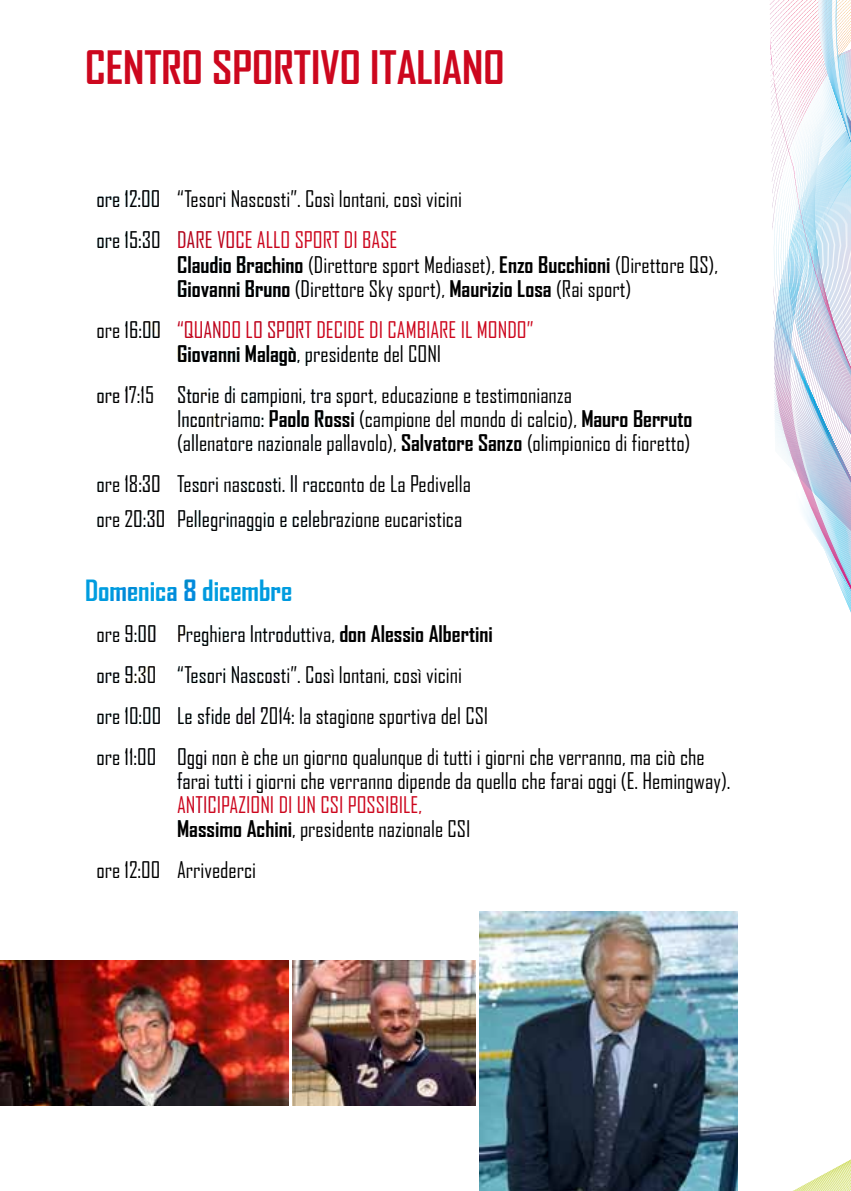
<style>
.page{position:relative;width:851px;height:1191px;background:#fff}
.page>*{position:absolute;margin:0;border:0;box-sizing:border-box;transform-origin:0 0}
.t1{font:700 44.2px "Agency FB";color:#cd071e}
.t2{font:700 28px "Agency FB";color:#009ee0}
.t3{font:22px/41px "Agency FB";color:#000}
.t4{font:22px/24px "Agency FB";color:#cd071e}
.s1{color:#cd071e}
.s2{font-weight:700}
.s3{color:#000}
.s4{font-weight:700;color:#000}
</style>
<div class="page">
<svg style="left:769px;top:0;width:82px;height:1191px"></svg>
<img style="left:0;top:960px;width:289px;height:146px">
<img style="left:292px;top:960px;width:183px;height:146px">
<img style="left:479px;top:911px;width:258px;height:280px">
<h1 class="t1" style="left:85px;top:43px;width:421px">CENTRO SPORTIVO ITALIANO</h1>
<p class="t3" style="left:96px;top:179px;width:367px">ore 12:00 “Tesori Nascosti”. Così lontani, così vicini ore 15:30 <span class="s1">Dare voce allo sport di base</span></p>
<p class="t3" style="left:177px;top:252px;width:542px;line-height:24px"><span class="s2">Claudio Brachino</span> (Direttore sport Mediaset), <span class="s2">Enzo Bucchioni</span> (Direttore QS),<br><span class="s2">Giovanni Bruno</span> (Direttore Sky sport), <span class="s2">Maurizio Losa</span> (Rai sport)</p>
<p class="t4" style="left:177px;top:317px;width:358px;text-indent:-81px"><span class="s3">ore 16:00</span> “Quando lo sport decide di cambiare il mondo”<br><span class="s4">Giovanni Malagò</span><span class="s3">, presidente del CONI</span></p>
<p class="t3" style="left:96px;top:382px;width:477px;line-height:24px">ore 17:15 Storie di campioni, tra sport, educazione e testimonianza<br>I</p>
<p class="t3" style="left:177px;top:406px;width:517px;line-height:24px">ncontriamo: <span class="s2">Paolo Rossi</span> (campione del mondo di calcio), <span class="s2">Mauro Berruto </span>(allenatore nazionale pallavolo), <span class="s2">Salvatore Sanzo</span> (olimpionico di fioretto)</p>
<p class="t3" style="left:96px;top:466px;width:376px;line-height:35.4px">ore 18:30 Tesori nascosti. Il racconto de La Pedivella ore 20:30 Pellegrinaggio e celebrazione eucaristica</p>
<p class="t2" style="left:85px;top:575px;width:208px">Domenica 8 dicembre</p>
<p class="t3" style="left:96px;top:613px;width:609px">ore 9:00 Preghiera Introduttiva, <span class="s2">don Alessio Albertini<br></span>ore 9:30 “Tesori Nascosti”. Così lontani, così vicini<br>ore 10:00 Le sfide del 2014: la stagione sportiva del CSI<br>ore 11:00 Oggi non è che un giorno qualunque di tutti i giorni che verranno, ma ciò che</p>
<p class="t3" style="left:177px;top:760px;width:554px">farai tutti i giorni che verranno dipende da quello che farai oggi (E. Hemingway).</p>
<p class="t4" style="left:177px;top:793px;width:292px">Anticipazioni di un CSI possibile,<br><span class="s4">Massimo Achini</span><span class="s3">, presidente nazionale CSI</span></p>
<p class="t3" style="left:96px;top:849px;width:161px">ore 12:00 Arrivederci</p>
</div>
